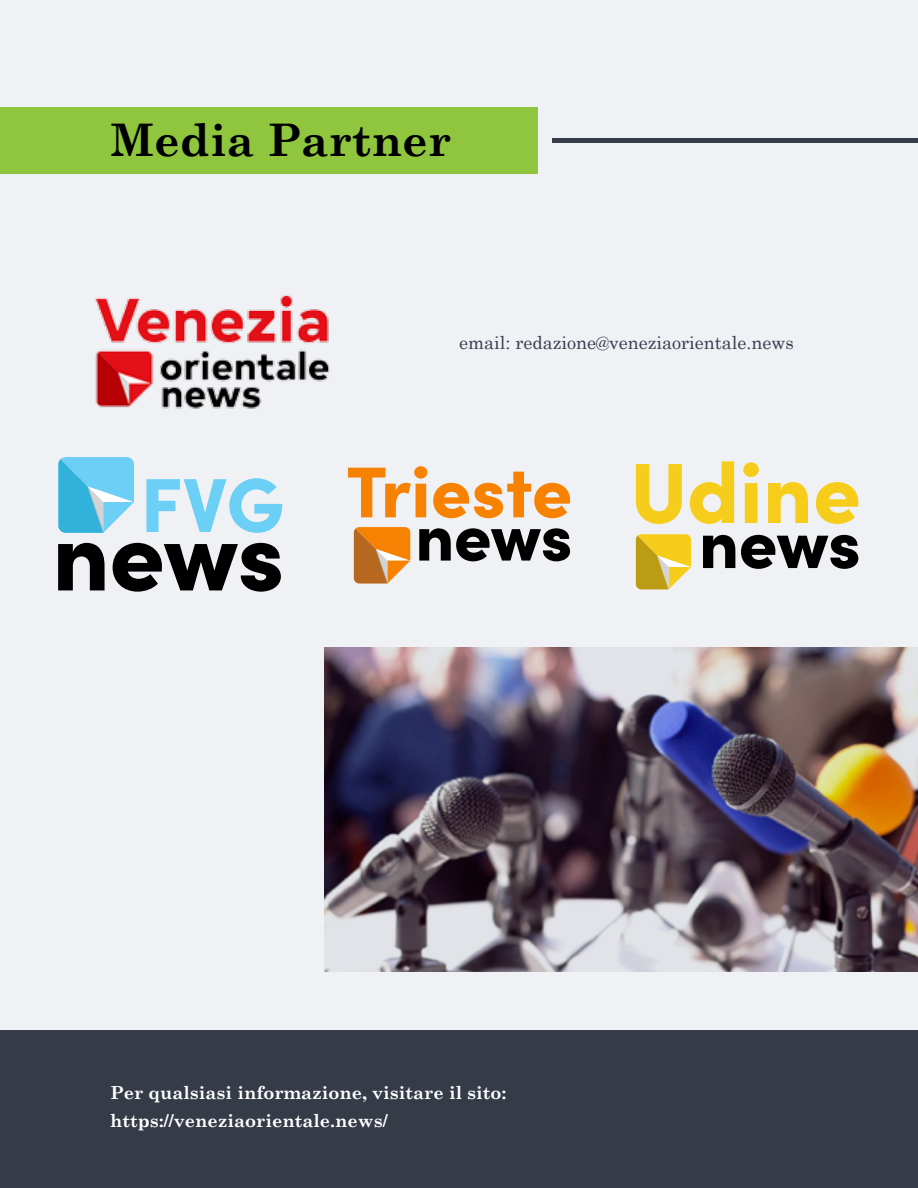
<style>
.page{position:relative;width:918px;height:1188px;background:#f0f1f4}
.page>*{position:absolute;margin:0;border:0;box-sizing:border-box;transform-origin:0 0}
.t1{font:700 45px "Century Schoolbook";color:#000}
.t2{font:700 18px/28.5px "Century Schoolbook";color:#fff}
.t3{font:18px "Century Schoolbook";color:#323d4d}
</style>
<div class="page">
<div style="left:0;top:107px;width:538px;height:67px;background:#90c53e"></div>
<div style="left:552px;top:138px;width:366px;height:5px;background:#363b48"></div>
<div style="left:0;top:1031px;width:918px;height:157px;background:#363b48"></div>
<img style="left:324px;top:647px;width:594px;height:325px">
<img style="left:95px;top:294px;width:235px;height:115px">
<svg style="left:58px;top:457px;width:76px;height:76px;background:#6dc9ea"></svg>
<svg style="left:58px;top:543px;width:47px;height:47px"></svg>
<svg style="left:113px;top:543px;width:168px;height:49px"></svg>
<svg style="left:146px;top:478px;width:136px;height:55px"></svg>
<svg style="left:354px;top:527px;width:56px;height:57px;background:#dc8b37"></svg>
<svg style="left:348px;top:466px;width:79px;height:51px"></svg>
<svg style="left:433px;top:472px;width:137px;height:46px"></svg>
<svg style="left:419px;top:528px;width:151px;height:33px"></svg>
<svg style="left:703px;top:535px;width:32px;height:33px"></svg>
<svg style="left:741px;top:535px;width:117px;height:34px"></svg>
<svg style="left:636px;top:464px;width:46px;height:60px"></svg>
<svg style="left:690px;top:461px;width:44px;height:63px"></svg>
<svg style="left:743px;top:462px;width:16px;height:61px"></svg>
<svg style="left:768px;top:482px;width:40px;height:41px"></svg>
<svg style="left:816px;top:482px;width:42px;height:42px"></svg>
<svg style="left:636px;top:534px;width:55px;height:55px;background:#dfc03e"></svg>
<h1 class="t1" style="left:110px;top:105px;width:343px">Media Partner</h1>
<p class="t3" style="left:459px;top:327px;width:336px">email: redazione@veneziaorientale.news</p>
<p class="t2" style="left:110px;top:1077px;width:398px">Per qualsiasi informazione, visitare il sito: https://veneziaorientale.news/</p>
</div>
